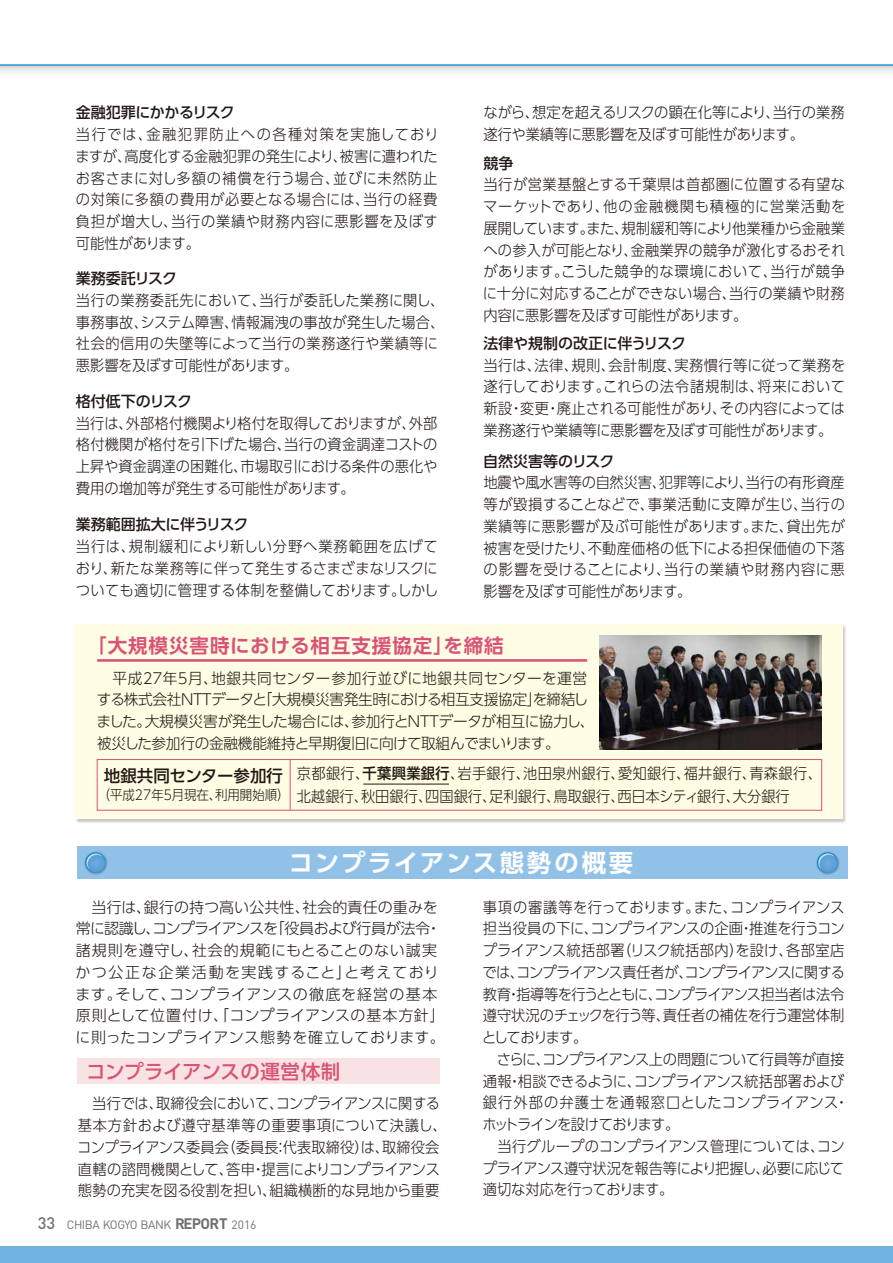
<style>
.page{position:relative;width:893px;height:1263px;background:#fff}
.page>*{position:absolute;margin:0;border:0;box-sizing:border-box;transform-origin:0 0}
.t1{font:700 24.3px "UD Shin Go Pro De";letter-spacing:.095em;color:#fff}
.t2{font:700 19.5px "UD Shin Go Pro De";letter-spacing:.05em;color:#da5278}
.t3{font:500 19.5px "UD Shin Go Pro";color:#da5278}
.t4{font:500 16.5px "UD Shin Go Pro";color:#221815}
.t5{font:300 15px/21.8px "UD Shin Go Pro";color:#221815;text-align:justify;scale:.95 1}
.t6{font:300 15px/21.8px "UD Shin Go Pro";letter-spacing:.02em;color:#221815}
.t7{font:300 15px/21.8px "UD Shin Go Pro";letter-spacing:-.025em;color:#221815;scale:.95 1}
.t8{font:300 15px/21.8px "UD Shin Go Pro";letter-spacing:-.025em;color:#221815}
.t9{font:500 15px "UD Shin Go Pro";letter-spacing:-.02em;color:#221815}
.t10{font:500 15px "UD Shin Go Pro";color:#221815}
.t11{font:300 13.5px "UD Shin Go Pro";color:#221815;scale:.92 1}
.t12{font:12px "DIN";letter-spacing:-.04em;color:#727171}
.s1{font-weight:500}
.s2{font-weight:500;font-size:16.5px}
.s3{font-weight:700;font-size:15px}
</style>
<div class="page">
<div style="left:0;top:1246px;width:893px;height:17px;background:#71b3e2"></div>
<div style="left:0;top:65px;width:893px;height:24px;background:linear-gradient(to bottom,#e8e8e8,#fff)"></div>
<hr style="left:0;top:64px;width:893px;height:2px;background:#38a1db">
<div style="left:78px;top:1058px;width:362px;height:26px;background:#f8e2e4"></div>
<img style="left:75px;top:624px;width:773px;height:251px">
<div style="left:76px;top:624px;width:767px;height:195px;background:#fffde4"></div>
<hr style="left:290px;top:759px;width:1px;height:51px;background:#da5278">
<svg style="left:97px;top:659px;width:490px;height:3px"></svg>
<hr style="left:363px;top:784px;width:86px;height:1px;background:#221815">
<div style="left:97px;top:759px;width:725px;height:51px;border:1px solid #da5278"></div>
<img style="left:600px;top:635px;width:222px;height:115px">
<div style="left:77px;top:846px;width:770px;height:33px;background:#92c1e8"></div>
<img style="left:84px;top:851px;width:24px;height:24px">
<svg style="left:85px;top:852px;width:21px;height:21px"></svg>
<svg style="left:87px;top:853px;width:16px;height:16px"></svg>
<img style="left:816px;top:851px;width:24px;height:24px">
<svg style="left:817px;top:852px;width:21px;height:21px"></svg>
<svg style="left:818px;top:853px;width:17px;height:16px"></svg>
<p class="t9" style="left:76px;top:100px;width:160px">金融犯罪にかかるリスク</p>
<p class="t5" style="left:75px;top:123px;width:384px">当行では、金融犯罪防止への各種対策を実施しておりますが、高度化する金融犯罪の発生により、被害に遭われたお客さまに対し多額の補償を行う場合、並びに未然防止の対策に多額の費用が必要となる場合には、当行の経費負担が増大し、当行の業績や財務内容に悪影響を及ぼす可能性があります。</p>
<p class="t9" style="left:76px;top:266px;width:103px">業務委託リスク</p>
<p class="t5" style="left:76px;top:289px;width:390px;text-align:left">当行の業務委託先において、当行が委託した業務に関し、事務事故、システム障害、情報漏洩の事故が発生した場合、社会的信用の失墜等によって当行の業務遂行や業績等に悪影響を及ぼす可能性があります。</p>
<p class="t10" style="left:76px;top:389px;width:118px">格付低下のリスク</p>
<p class="t5" style="left:76px;top:412px;width:382px">当行は、外部格付機関より格付を取得しておりますが、外部格付機関が格付を引下げた場合、当行の資金調達コストの上昇や資金調達の困難化、市場取引における条件の悪化や費用の増加等が発生する可能性があります。</p>
<p class="t9" style="left:76px;top:513px;width:174px">業務範囲拡大に伴うリスク</p>
<p class="t5" style="left:76px;top:535px;width:383px">当行は、規制緩和により新しい分野へ業務範囲を広げており、新たな業務等に伴って発生するさまざまなリスクについても適切に管理する体制を整備しております。しかし</p>
<p class="t5" style="left:483px;top:101px;width:382px">ながら、想定を超えるリスクの顕在化等により、当行の業務遂行や業績等に悪影響を及ぼす可能性があります。</p>
<p class="t9" style="left:483px;top:151px;width:31px">競争</p>
<p class="t5" style="left:483px;top:173px;width:383px">当行が営業基盤とする千葉県は首都圏に位置する有望なマーケットであり、他の金融機関も積極的に営業活動を展開しています。また、規制緩和等により他業種から金融業への参入が可能となり、金融業界の競争が激化するおそれがあります。こうした競争的な環境において、当行が競争に十分に対応することができない場合、当行の業績や財務内容に悪影響を及ぼす可能性があります。</p>
<p class="t9" style="left:483px;top:331px;width:204px">法律や規制の改正に伴うリスク</p>
<p class="t5" style="left:483px;top:354px;width:382px">当行は、法律、規則、会計制度、実務慣行等に従って業務を遂行しております。これらの法令諸規制は、将来において新設・変更・廃止される可能性があり、その内容によっては業務遂行や業績等に悪影響を及ぼす可能性があります。</p>
<p class="t9" style="left:483px;top:449px;width:133px">自然災害等のリスク</p>
<p class="t5" style="left:483px;top:471px;width:382px">地震や風水害等の自然災害、犯罪等により、当行の有形資産等が毀損することなどで、事業活動に支障が生じ、当行の業績等に悪影響が及ぶ可能性があります。また、貸出先が被害を受けたり、不動産価格の低下による担保価値の下落の影響を受けることにより、当行の業績や財務内容に悪影響を及ぼす可能性があります。</p>
<h2 class="t2" style="left:87px;top:629px;width:418px">「大規模災害時における相互支援協定」を締結</h2>
<p class="t8" style="left:97px;top:666px;width:499px">　平成２７年５月、地銀共同センター参加行並びに地銀共同センターを運営する株式会社NTTデータと「大規模災害発生時における相互支援協定」を締結しました。大規模災害が発生した場合には、参加行とNTTデータが相互に協力し、被災した参加行の金融機能維持と早期復旧に向けて取組んでまいります。</p>
<p class="t5" style="left:297px;top:762px;width:554px;line-height:22.5px">京都銀行、<span class="s1">千葉興業銀行</span>、岩手銀行、池田泉州銀行、愛知銀行、福井銀行、青森銀行、北越銀行、秋田銀行、四国銀行、足利銀行、鳥取銀行、西日本シティ銀行、大分銀行</p>
<p class="t4" style="left:104px;top:762px;width:181px">地銀共同センター参加行</p>
<p class="t11" style="left:98px;top:784px;width:210px">（平成27年5月現在、利用開始順）</p>
<h1 class="t1" style="left:289px;top:843px;width:346px">コンプライアンス態勢の概要</h1>
<p class="t6" style="left:75px;top:895px;width:371px;text-indent:16px">当行は、銀行の持つ高い公共性、社会的責任の重みを常に認識し、コンプライアンスを「役員および行員が法令・諸規則を遵守し、社会的規範にもとることのない誠実かつ公正な企業活動を実践すること」と考えております。そして、コンプライアンスの徹底を経営の基本原則として位置付け、「コンプライアンスの基本方針」に則ったコンプライアンス態勢を確立しております。</p>
<h2 class="t3" style="left:86px;top:1056px;width:256px">コンプライアンスの運営体制</h2>
<p class="t5" style="left:77px;top:1092px;width:390px;text-align:left">　当行では、取締役会において、コンプライアンスに関する基本方針および遵守基準等の重要事項について決議し、コンプライアンス委員会（委員長：代表取締役）は、取締役会直轄の諮問機関として、答申・提言によりコンプライアンス態勢の充実を図る役割を担い、組織横断的な見地から重要</p>
<p class="t12" style="left:38px;top:1217px;width:220px"><span class="s2">33</span> CHIBA KOGYO BANK <span class="s3">REPORT</span> 2016</p>
<p class="t5" style="left:482px;top:895px;width:384px">事項の審議等を行っております。また、コンプライアンス担当役員の下に、コンプライアンスの企画・推進を行うコンプライアンス統括部署（リスク統括部内）を設け、各部室店では、コンプライアンス責任者が、コンプライアンスに関する教育・指導等を行うとともに、コンプライアンス担当者は法令遵守状況のチェックを行う等、責任者の補佐を行う運営体制としております。</p>
<p class="t7" style="left:482px;top:1048px;width:387px;text-indent:15px">さらに、コンプライアンス上の問題について行員等が直接通報・相談できるように、コンプライアンス統括部署および銀行外部の弁護士を通報窓口としたコンプライアンス・ホットラインを設けております。<br>　当行グループのコンプライアンス管理については、コンプライアンス遵守状況を報告等により把握し、必要に応じて適切な対応を行っております。</p>
</div>
